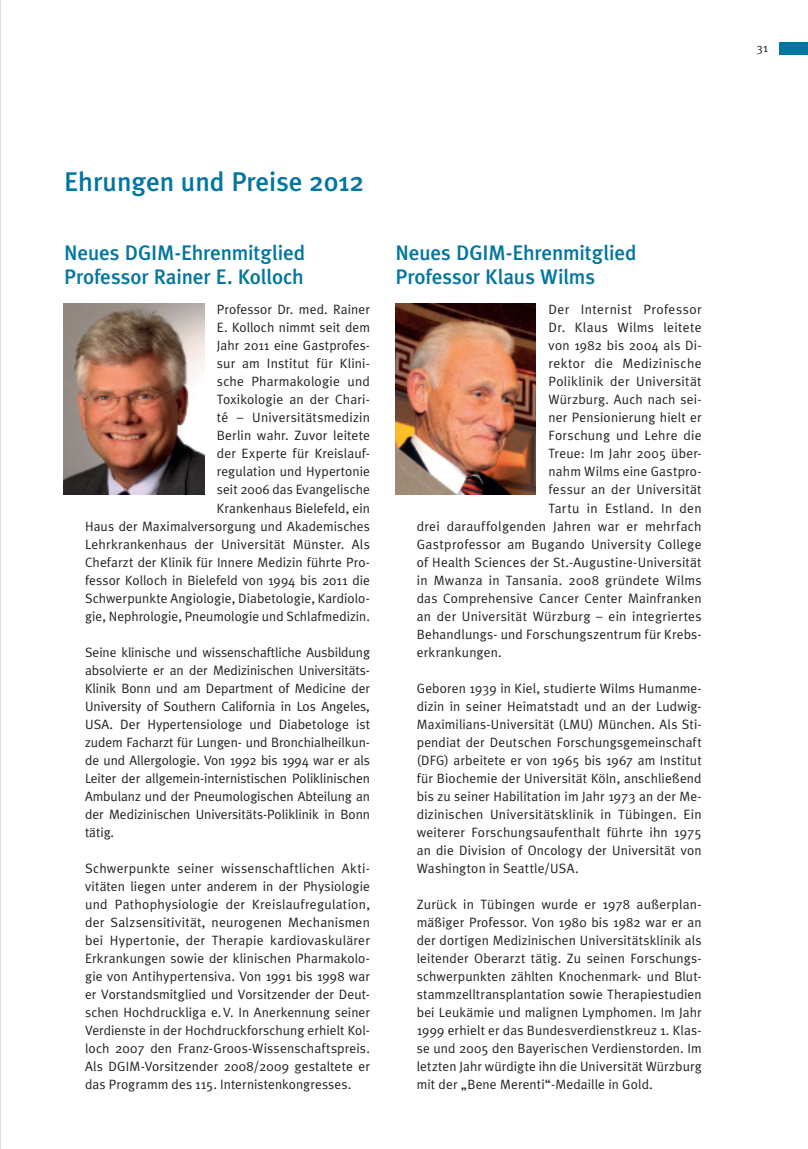
<style>
.page{position:relative;width:808px;height:1149px;background:#fff}
.page>*{position:absolute;margin:0;border:0;box-sizing:border-box;transform-origin:0 0}
.t1{font:500 27px "Meta Plus";color:#0076a0}
.t2{font:500 21px/24px "Meta Plus";letter-spacing:-.01em;color:#0076a0}
.t3{font:13.5px/18px "Meta Plus Normal";letter-spacing:.01em;color:#231f20;text-align:justify}
.t4{font:13.5px "Meta Plus Normal";letter-spacing:.03em;color:#231f20}
.t5{font:12px "Meta Plus Normal";color:#231f20}
</style>
<div class="page">
<div style="left:780px;top:43px;width:28px;height:12px;background:#0076a0"></div>
<img style="left:64px;top:303px;width:140px;height:191px">
<img style="left:395px;top:303px;width:141px;height:191px">
<hr style="left:0;top:0;width:1px;height:1148px;background:#d1d2d4">
<h1 class="t1" style="left:64px;top:166px;width:301px">Ehrungen und Preise 2012</h1>
<h2 class="t2" style="left:64px;top:241px;width:243px">Neues DGIM-Ehrenmitglied<br>Professor Rainer E. Kolloch</h2>
<h2 class="t2" style="left:395px;top:241px;width:243px">Neues DGIM-Ehrenmitglied<br>Professor Klaus Wilms</h2>
<p class="t4" style="left:549px;top:302px;width:155px">Der Internist Professor</p>
<p class="t3" style="left:549px;top:318px;width:155px">Dr. Klaus Wilms leitete</p>
<p class="t3" style="left:549px;top:336px;width:155px">von 1982 bis 2004 als Di-</p>
<p class="t3" style="left:549px;top:354px;width:155px">rektor die Medizinische</p>
<p class="t3" style="left:549px;top:372px;width:155px">Poliklinik der Universität</p>
<p class="t3" style="left:549px;top:390px;width:155px">Würzburg. Auch nach sei-</p>
<p class="t3" style="left:549px;top:408px;width:155px">ner Pensionierung hielt er</p>
<p class="t3" style="left:549px;top:426px;width:155px">Forschung und Lehre die</p>
<p class="t3" style="left:549px;top:444px;width:155px">Treue: Im Jahr 2005 über-</p>
<p class="t3" style="left:549px;top:462px;width:155px">nahm Wilms eine Gastpro-</p>
<p class="t3" style="left:549px;top:480px;width:155px">fessur an der Universität</p>
<p class="t3" style="left:549px;top:498px;width:155px">Tartu in Estland. In den</p>
<p class="t3" style="left:417px;top:516px;width:286px">drei darauffolgenden Jahren war er mehrfach</p>
<p class="t3" style="left:417px;top:534px;width:286px">Gastprofessor am Bugando University College</p>
<p class="t3" style="left:417px;top:552px;width:286px">of Health Sciences der St.-Augustine-Universität</p>
<p class="t3" style="left:417px;top:570px;width:286px">in Mwanza in Tansania. 2008 gründete Wilms</p>
<p class="t3" style="left:417px;top:588px;width:286px">das Comprehensive Cancer Center Mainfranken</p>
<p class="t3" style="left:417px;top:606px;width:286px">an der Universität Würzburg – ein integriertes</p>
<p class="t3" style="left:417px;top:624px;width:286px">Behandlungs- und Forschungszentrum für Krebs-</p>
<p class="t3" style="left:417px;top:642px;width:87px">erkrankungen.</p>
<p class="t3" style="left:417px;top:678px;width:286px">Geboren 1939 in Kiel, studierte Wilms Humanme&shy;dizin in seiner Heimatstadt und an der Ludwig-Maximilians-Universität (LMU) München. Als Sti&shy;pendiat der Deutschen Forschungsgemeinschaft (DFG) arbeitete er von 1965 bis 1967 am Institut für Biochemie der Universität Köln, anschließend bis zu seiner Habilitation im Jahr 1973 an der Me&shy;dizinischen Universitätsklinik in Tübingen. Ein weiterer Forschungsaufenthalt führte ihn 1975 an die Division of Oncology der Universität von Washington in Seattle/USA.</p>
<p class="t3" style="left:417px;top:894px;width:286px">Zurück in Tübingen wurde er 1978 außerplan&shy;mäßiger Professor. Von 1980 bis 1982 war er an der dortigen Medizinischen Universitätsklinik als leitender Oberarzt tätig. Zu seinen Forschungs&shy;schwerpunkten zählten Knochenmark- und Blut&shy;stammzelltransplantation sowie Therapiestudien bei Leukämie und malignen Lymphomen. Im Jahr 1999 erhielt er das Bundesverdienstkreuz 1. Klas&shy;se und 2005 den Bayerischen Verdienstorden. Im letzten Jahr würdigte ihn die Universität Würzburg mit der „Bene Merenti“-Medaille in Gold.</p>
<p class="t3" style="left:85px;top:300px;width:286px;text-align:right">Professor Dr. med. Rainer<br>E. Kolloch nimmt seit dem<br>Jahr 2011 eine Gastprofes-<br>sur am Institut für Klini-<br>sche Pharmakologie und<br>Toxikologie an der Chari-<br>té – Universitätsmedizin<br>Berlin wahr. Zuvor leitete<br>der Experte für Kreislauf-<br>regulation und Hypertonie<br>seit 2006 das Evangelische<br>Krankenhaus Bielefeld, ein<br>Haus der Maximalversorgung und Akademisches Lehrkrankenhaus der Universität Münster. Als Chefarzt der Klinik für Innere Medizin führte Pro&shy;fessor Kolloch in Bielefeld von 1994 bis 2011 die Schwerpunkte Angiologie, Diabetologie, Kardiolo&shy;gie, Nephrologie, Pneumologie und Schlafmedizin.</p>
<p class="t3" style="left:85px;top:642px;width:287px;text-align:left">Seine klinische und wissenschaftliche Ausbildung absolvierte er an der Medizinischen Universitäts-Klinik Bonn und am Department of Medicine der University of Southern California in Los Angeles, USA. Der Hypertensiologe und Diabetologe ist zudem Facharzt für Lungen- und Bronchialheilkun&shy;de und Allergologie. Von 1992 bis 1994 war er als Leiter der allgemein-internistischen Poliklinischen Ambulanz und der Pneumologischen Abteilung an der Medizinischen Universitäts-Poliklinik in Bonn tätig.</p>
<p class="t3" style="left:85px;top:858px;width:286px">Schwerpunkte seiner wissenschaftlichen Akti&shy;vitäten liegen unter anderem in der Physiologie und Pathophysiologie der Kreislaufregulation, der Salzsensitivität, neurogenen Mechanismen bei Hypertonie, der Therapie kardiovaskulärer Erkrankungen sowie der klinischen Pharmakolo&shy;gie von Antihypertensiva. Von 1991 bis 1998 war er Vorstandsmitglied und Vorsitzender der Deut&shy;schen Hochdruckliga e.V. In Anerkennung seiner Verdienste in der Hochdruckforschung erhielt Kol&shy;loch 2007 den Franz-Groos-Wissenschaftspreis.<br>Als DGIM-Vorsitzender 2008/2009 gestaltete er das Programm des 115. Internistenkongresses.</p>
<p class="t5" style="left:756px;top:41px;width:13px">31</p>
</div>
